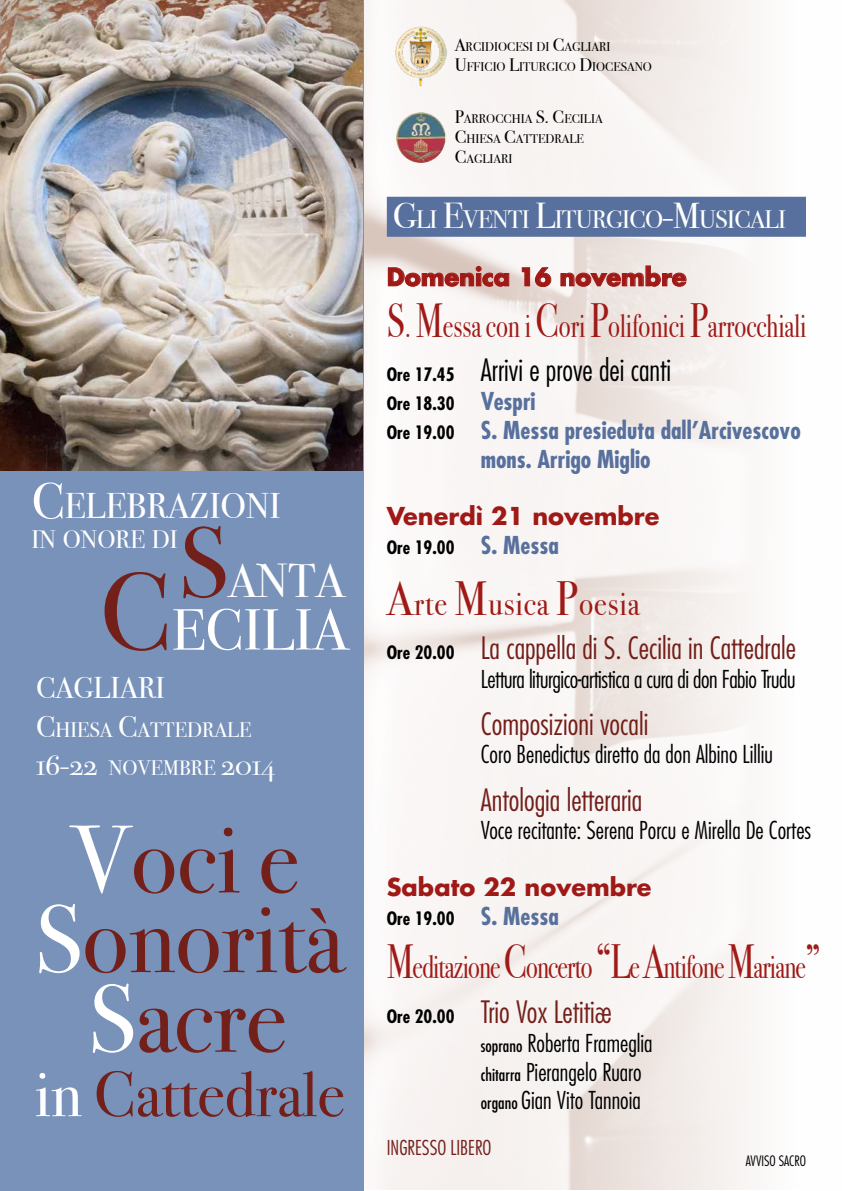
<style>
.page{position:relative;width:842px;height:1191px;background:#fff}
.page>*{position:absolute;margin:0;border:0;box-sizing:border-box;transform-origin:0 0}
.t1{font:96px/79.6px "Bodoni Svty Two ITCTT";color:#731f1a;text-align:center}
.t2{font:64px "Bodoni Svty Two ITCTT";color:#731f1a}
.t3{font:58.1px "Bodoni Svty Two ITCTT";color:#fff}
.t4{font:47.5px "Bodoni Svty Two ITCTT";color:#fff}
.t5{font:35.7px "Bodoni Svty Two OSITCTT";color:#fff}
.t6{font:33px "Bodoni Svty Two ITCTT";letter-spacing:-.03em;color:#9f1a17;scale:.74 1}
.t7{font:33px "Bodoni Svty Two ITCTT";color:#9f1a17;scale:.75 1}
.t8{font:33px "Bodoni Svty Two ITCTT";letter-spacing:.03em;color:#9f1a17;scale:.9 1}
.t9{font:300 condensed 30px "Futura";color:#731f1a}
.t10{font:300 condensed 30px "Futura";color:#000}
.t11{font:30px "Bodoni Svty Two OSITCTT";color:#fff}
.t12{font:30px "Bodoni Svty Two OSITCTT";color:#fff}
.t13{font:25.2px "Bodoni Svty Two ITCTT";letter-spacing:-.03em;color:#fff}
.t14{font:25.2px "Bodoni Svty Two OSITCTT";color:#fff}
.t15{font:300 condensed 24px/28.8px "Futura";color:#000}
.t16{font:700 condensed 24px/28.8px "Futura";color:#58709d}
.t17{font:700 24px "Futura";color:#9f1a17}
.t18{font:300 condensed 24px "Futura";letter-spacing:-.02em;color:#000}
.t19{font:21px "Bodoni Svty Two OSITCTT";color:#fff}
.t20{font:300 condensed 20px "Futura";color:#731f1a}
.t21{font:700 condensed 18px "Futura";color:#000}
.t22{font:300 condensed 14px "Futura";color:#000}
.t23{font:12.6px/20px "Bodoni Svty Two OSITCTT";color:#000}
.s1{font-size:50.9px}
.s2{font-size:100px;color:#731f1a}
.s3{font-size:110px;color:#731f1a}
.s4{font-size:30px}
.s5{font-size:21px}
.s6{color:#fff}
.s7{font-size:18px}
.s8{font-size:36px}
.s9{font-size:48px}
.s10{font-weight:700;font-size:18px}
.s11{font-size:24px;color:#58709d}
.s12{font-size:18px;color:#000}
.s13{font-weight:700;font-size:18px;color:#000}
.s14{font-weight:400;font-size:17px}
</style>
<div class="page">
<img style="left:363px;top:0;width:443px;height:1189px">
<div style="left:0;top:0;width:363px;height:1191px;background:#7992ba"></div>
<img style="left:0;top:0;width:362px;height:471px">
<svg style="left:388px;top:266px;width:121px;height:21px;background:#d6b0ab"></svg>
<svg style="left:522px;top:267px;width:29px;height:20px"></svg>
<svg style="left:560px;top:265px;width:126px;height:22px;background:#debcb9"></svg>
<img style="left:396px;top:112px;width:49px;height:51px">
<img style="left:393px;top:24px;width:54px;height:64px">
<div style="left:387px;top:197px;width:419px;height:40px;background:#58709d"></div>
<h3 class="t5" style="left:32px;top:485px;width:251px"><span class="s1">C</span>ELEBRAZIONI</h3>
<p class="t14" style="left:32px;top:525px;width:148px">IN ONORE DI</p>
<h3 class="t4" style="left:178px;top:542px;width:168px"><span class="s2">S</span>ANTA</h3>
<h3 class="t3" style="left:100px;top:582px;width:249px"><span class="s3">C</span>ECILIA</h3>
<p class="t12" style="left:36px;top:670px;width:131px">CAGLIARI</p>
<p class="t19" style="left:36px;top:717px;width:217px"><span class="s4">C</span>HIESA <span class="s4">C</span>ATTEDRALE</p>
<p class="t11" style="left:36px;top:747px;width:241px">16-22 <span class="s5">NOVEMBRE</span> 2014</p>
<h1 class="t1" style="left:35px;top:810px;width:310px"><span class="s6">V</span>oci e<br><span class="s6">S</span>onorità<br><span class="s6">S</span>acre</h1>
<h2 class="t2" style="left:35px;top:1042px;width:312px"><span class="s6">in</span> Cattedrale</h2>
<p class="t23" style="left:455px;top:36px;width:199px"><span class="s7">A</span>RCIDIOCESI DI <span class="s7">C</span>AGLIARI<br><span class="s7">U</span>FFICIO <span class="s7">L</span>ITURGICO <span class="s7">D</span>IOCESANO</p>
<p class="t23" style="left:455px;top:108px;width:150px"><span class="s7">P</span>ARROCCHIA <span class="s7">S. C</span>ECILIA<br><span class="s7">C</span>HIESA <span class="s7">C</span>ATTEDRALE<br><span class="s7">C</span>AGLIARI</p>
<p class="t13" style="left:393px;top:199px;width:395px"><span class="s8">G</span>LI <span class="s8">E</span>VENTI <span class="s8">L</span>ITURGICO<span class="s8">-M</span>USICALI</p>
<p class="t17" style="left:387px;top:260px;width:301px">Domenica 16 novembre</p>
<h3 class="t7" style="left:387px;top:298px;width:561px"><span class="s9">S</span>. <span class="s9">M</span>essa con i <span class="s9">C</span>ori <span class="s9">P</span>olifonici <span class="s9">P</span>arrocchiali</h3>
<p class="t10" style="left:387px;top:351px;width:286px"><span class="s10">Ore 17.45</span> Arrivi e prove dei canti</p>
<p class="t21" style="left:387px;top:392px;width:150px">Ore 18.30 <span class="s11">Vespri</span></p>
<p class="t16" style="left:481px;top:415px;width:322px;text-indent:-94px"><span class="s12">Ore 19.00</span> S. Messa presieduta dall’Arcivescovo mons. Arrigo Miglio</p>
<p class="t17" style="left:387px;top:500px;width:274px">Venerdì 21 novembre</p>
<p class="t21" style="left:387px;top:536px;width:174px">Ore 19.00 <span class="s11">S. Messa</span></p>
<h3 class="t8" style="left:387px;top:576px;width:282px"><span class="s9">A</span>rte <span class="s9">M</span>usica <span class="s9">P</span>oesia</h3>
<p class="t9" style="left:387px;top:629px;width:411px"><span class="s13">Ore 20.00</span> La cappella di S. Cecilia in Cattedrale</p>
<p class="t18" style="left:481px;top:664px;width:316px">Lettura liturgico-artistica a cura di don Fabio Trudu</p>
<p class="t9" style="left:481px;top:705px;width:169px">Composizioni vocali</p>
<p class="t15" style="left:481px;top:740px;width:294px">Coro Benedictus diretto da don Albino Lilliu</p>
<p class="t9" style="left:481px;top:781px;width:163px">Antologia letteraria</p>
<p class="t15" style="left:481px;top:815px;width:332px">Voce recitante: Serena Porcu e Mirella De Cortes</p>
<p class="t17" style="left:387px;top:870px;width:266px">Sabato 22 novembre</p>
<p class="t21" style="left:387px;top:906px;width:174px">Ore 19.00 <span class="s11">S. Messa</span></p>
<h3 class="t6" style="left:387px;top:940px;width:588px"><span class="s9">M</span>editazione <span class="s9">C</span>oncerto <span class="s9">“L</span>e <span class="s9">A</span>ntifone <span class="s9">M</span>ariane<span class="s9">”</span></h3>
<p class="t9" style="left:387px;top:993px;width:226px"><span class="s13">Ore 20.00</span> Trio Vox Letitiæ</p>
<p class="t15" style="left:481px;top:1028px;width:173px"><span class="s14">soprano</span> Roberta Frameglia <span class="s14">chitarra</span> Pierangelo Ruaro <span class="s14">organo</span> Gian Vito Tannoia</p>
<p class="t20" style="left:387px;top:1135px;width:106px">INGRESSO LIBERO</p>
<p class="t22" style="left:746px;top:1152px;width:62px">AVVISO SACRO</p>
</div>
